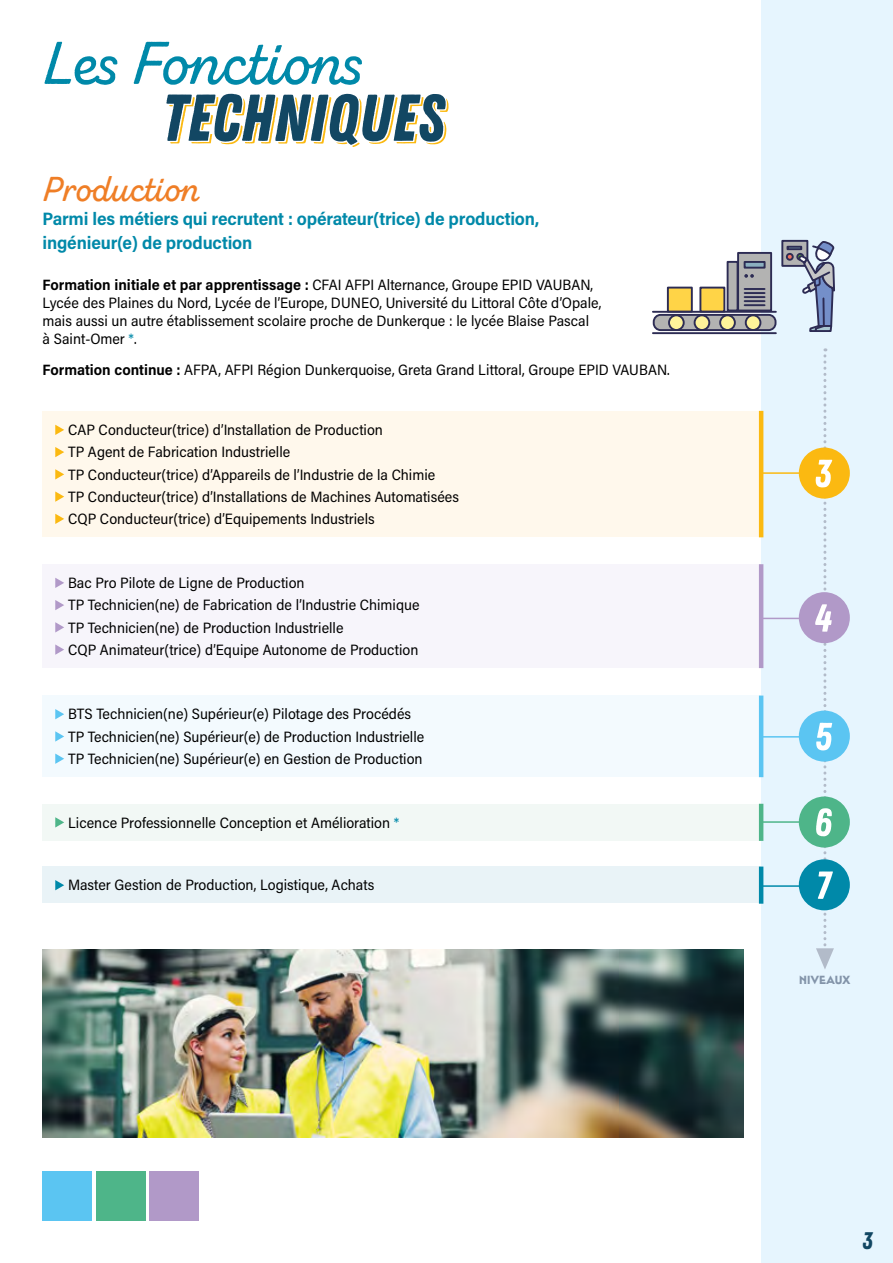
<style>
.page{position:relative;width:893px;height:1263px;background:#fff}
.page>*{position:absolute;margin:0;border:0;box-sizing:border-box;transform-origin:0 0}
.t1{font:66px "Zing Rust Demo Sh 1";color:#fbb911}
.t2{font:60px "Zing Script Rust SB Demo Base";color:#0089a9}
.t3{font:34.5px "Zing Script Rust SB Demo Base";color:#ef7e26}
.t4{font:24px "Zing Rust Demo Base";color:#124763}
.t5{font:700 18px/24px "Acumin Pro Semi Cond";letter-spacing:-.01em;color:#0089a9}
.t6{font:15px/22.2px "Acumin Pro Semi Cond";color:#000}
.t7{font:700 12px "Mendl Sans Dawn";letter-spacing:-.01em;color:#8394a9}
.s1{font-weight:700}
.s2{color:#0089a9}
</style>
<div class="page">
<div style="left:761px;top:0;width:132px;height:1263px;background:#e6f5fe"></div>
<div style="left:149px;top:1171px;width:50px;height:49px;background:#b199c8"></div>
<div style="left:43px;top:1171px;width:49px;height:49px;background:#5bc5f2"></div>
<div style="left:96px;top:1171px;width:49px;height:49px;background:#4eb589"></div>
<div style="left:43px;top:411px;width:718px;height:126px;background:#fff8ec"></div>
<hr style="left:759px;top:411px;width:4px;height:126px;background:#fbb911">
<svg style="left:55px;top:425px;width:9px;height:10px"></svg>
<svg style="left:55px;top:447px;width:9px;height:10px"></svg>
<svg style="left:55px;top:469px;width:9px;height:10px"></svg>
<svg style="left:55px;top:491px;width:9px;height:11px"></svg>
<svg style="left:55px;top:514px;width:9px;height:10px"></svg>
<div style="left:43px;top:564px;width:718px;height:103px;background:#f7f5fb"></div>
<hr style="left:759px;top:564px;width:4px;height:104px;background:#b199c8">
<svg style="left:55px;top:578px;width:9px;height:10px"></svg>
<svg style="left:55px;top:600px;width:9px;height:10px"></svg>
<svg style="left:55px;top:622px;width:9px;height:10px"></svg>
<svg style="left:55px;top:644px;width:9px;height:11px"></svg>
<div style="left:43px;top:695px;width:718px;height:82px;background:#f3fafe"></div>
<hr style="left:759px;top:695px;width:4px;height:82px;background:#5bc5f2">
<svg style="left:55px;top:709px;width:9px;height:10px"></svg>
<svg style="left:55px;top:731px;width:9px;height:11px"></svg>
<svg style="left:55px;top:753px;width:9px;height:11px"></svg>
<div style="left:43px;top:866px;width:718px;height:37px;background:#e9f3f7"></div>
<hr style="left:759px;top:866px;width:4px;height:38px;background:#0089a9">
<svg style="left:55px;top:880px;width:9px;height:10px"></svg>
<img style="left:43px;top:949px;width:700px;height:188px">
<div style="left:738px;top:253px;width:33px;height:57px;background:#b3b3b2"></div>
<div style="left:737px;top:252px;width:35px;height:59px;border:2px solid #2d2c54"></div>
<div style="left:728px;top:262px;width:10px;height:48px;background:#b3b3b2"></div>
<div style="left:727px;top:261px;width:11px;height:50px;border:2px solid #2d2c54"></div>
<div style="left:745px;top:262px;width:20px;height:6px;background:#8bafbf"></div>
<div style="left:744px;top:261px;width:22px;height:8px;border:2px solid #2d2c54"></div>
<svg style="left:744px;top:274px;width:10px;height:4px"></svg>
<hr style="left:745px;top:304px;width:20px;height:2px;background:#2d2c54">
<hr style="left:745px;top:300px;width:20px;height:2px;background:#2d2c54">
<hr style="left:745px;top:296px;width:20px;height:2px;background:#2d2c54">
<hr style="left:745px;top:292px;width:20px;height:2px;background:#2d2c54">
<hr style="left:745px;top:288px;width:20px;height:2px;background:#2d2c54">
<div style="left:654px;top:315px;width:121px;height:15px;background:#b3b3b2;border-radius:7px"></div>
<div style="left:653px;top:314px;width:123px;height:17px;border:2px solid #2d2c54;border-radius:7px"></div>
<hr style="left:653px;top:311px;width:123px;height:2px;background:#2d2c54">
<hr style="left:653px;top:332px;width:123px;height:2px;background:#2d2c54">
<div style="left:669px;top:315px;width:15px;height:15px;background:#fef39a;border-radius:50%"></div>
<div style="left:668px;top:314px;width:17px;height:17px;border:2px solid #2d2c54;border-radius:50%"></div>
<div style="left:695px;top:315px;width:14px;height:15px;background:#fef39a;border-radius:50%"></div>
<div style="left:694px;top:314px;width:16px;height:17px;border:2px solid #2d2c54;border-radius:50%"></div>
<div style="left:720px;top:315px;width:15px;height:15px;background:#fef39a;border-radius:50%"></div>
<div style="left:719px;top:314px;width:17px;height:17px;border:2px solid #2d2c54;border-radius:50%"></div>
<div style="left:746px;top:315px;width:14px;height:15px;background:#fef39a;border-radius:50%"></div>
<div style="left:745px;top:314px;width:16px;height:17px;border:2px solid #2d2c54;border-radius:50%"></div>
<div style="left:782px;top:241px;width:25px;height:25px;background:#b3b3b2"></div>
<div style="left:781px;top:240px;width:27px;height:27px;border:2px solid #2d2c54"></div>
<div style="left:786px;top:253px;width:8px;height:8px;border:2px solid #2d2c54;border-radius:50%"></div>
<svg style="left:787px;top:239px;width:48px;height:93px"></svg>
<div style="left:700px;top:288px;width:24px;height:24px;background:#ffd447"></div>
<div style="left:699px;top:287px;width:26px;height:25px;border:2px solid #2d2c54"></div>
<div style="left:668px;top:288px;width:24px;height:24px;background:#ffd447"></div>
<div style="left:667px;top:287px;width:26px;height:25px;border:2px solid #2d2c54"></div>
<div style="left:799px;top:448px;width:51px;height:51px;background:#fbb911;border-radius:50%"></div>
<hr style="left:761px;top:472px;width:44px;height:2px;background:#fbb911">
<div style="left:799px;top:592px;width:51px;height:51px;background:#b199c8;border-radius:50%"></div>
<hr style="left:761px;top:618px;width:44px;height:1px;background:#b199c8">
<div style="left:799px;top:710px;width:51px;height:52px;background:#5bc5f2;border-radius:50%"></div>
<hr style="left:761px;top:736px;width:44px;height:2px;background:#5bc5f2">
<div style="left:799px;top:859px;width:51px;height:51px;background:#0089a9;border-radius:50%"></div>
<hr style="left:761px;top:885px;width:44px;height:2px;background:#0089a9">
<div style="left:43px;top:804px;width:718px;height:36px;background:#f2f8f5"></div>
<hr style="left:759px;top:804px;width:4px;height:37px;background:#4eb589">
<svg style="left:55px;top:817px;width:9px;height:10px"></svg>
<div style="left:799px;top:796px;width:51px;height:51px;background:#4eb589;border-radius:50%"></div>
<svg style="left:815px;top:348px;width:19px;height:621px"></svg>
<hr style="left:761px;top:821px;width:44px;height:2px;background:#4eb589">
<h2 class="t2" style="left:43px;top:26px;width:320px">Les Fonctions</h2>
<h1 class="t1" style="left:161px;top:84px;width:285px">TECHNIQUES</h1>
<h3 class="t3" style="left:43px;top:168px;width:158px">Production</h3>
<p class="t5" style="left:43px;top:206px;width:498px">Parmi les métiers qui recrutent : opérateur(trice) de production, ingénieur(e) de production</p>
<p class="t6" style="left:43px;top:275px;width:560px;line-height:18px"><span class="s1">Formation initiale et par apprentissage :</span> CFAI AFPI Alternance, Groupe EPID VAUBAN, Lycée des Plaines du Nord, Lycée de l’Europe, DUNEO, Université du Littoral Côte d’Opale, mais aussi un autre établissement scolaire proche de Dunkerque : le lycée Blaise Pascal<br>à Saint-Omer <span class="s2">*</span>.</p>
<p class="t6" style="left:43px;top:358px;width:629px"><span class="s1">Formation continue :</span> AFPA, AFPI Région Dunkerquoise, Greta Grand Littoral, Groupe EPID VAUBAN.</p>
<p class="t6" style="left:68px;top:418px;width:392px">CAP Conducteur(trice) d’Installation de Production<br>TP Agent de Fabrication Industrielle<br>TP Conducteur(trice) d’Appareils de l’Industrie de la Chimie<br>TP Conducteur(trice) d’Installations de Machines Automatisées CQP Conducteur(trice) d’Equipements Industriels</p>
<p class="t6" style="left:68px;top:571px;width:353px">Bac Pro Pilote de Ligne de Production<br>TP Technicien(ne) de Fabrication de l’Industrie Chimique TP Technicien(ne) de Production Industrielle<br>CQP Animateur(trice) d’Equipe Autonome de Production</p>
<p class="t6" style="left:68px;top:702px;width:358px">BTS Technicien(ne) Supérieur(e) Pilotage des Procédés<br>TP Technicien(ne) Supérieur(e) de Production Industrielle<br>TP Technicien(ne) Supérieur(e) en Gestion de Production</p>
<p class="t6" style="left:68px;top:810px;width:333px">Licence Professionnelle Conception et Amélioration <span class="s2">*</span></p>
<p class="t6" style="left:68px;top:873px;width:308px">Master Gestion de Production, Logistique, Achats</p>
<p class="t7" style="left:799px;top:972px;width:53px">NIVEAUX</p>
<h3 class="t4" style="left:862px;top:1226px;width:12px">3</h3>
</div>
